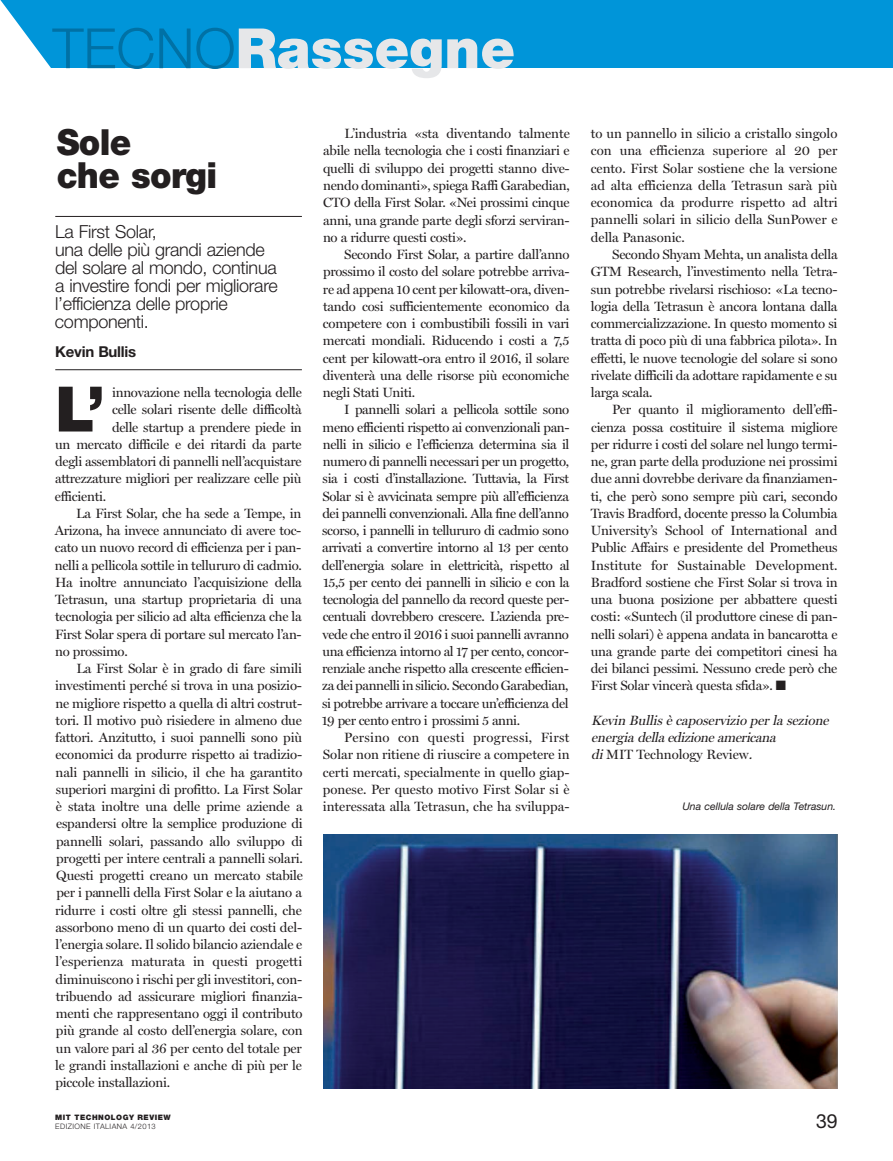
<style>
.page{position:relative;width:893px;height:1161px;background:#fff}
.page>*{position:absolute;margin:0;border:0;box-sizing:border-box;transform-origin:0 0}
.t1{font:900 62.7px "Helvetica Neue LT Std";color:#231f20}
.t2{font:900 55.5px "Helvetica Neue LT Std";color:#e6e7e9}
.t3{font:900 36px/33px "Helvetica Neue LT Std";letter-spacing:-.02em;color:#231f20;scale:.95 1}
.t4{font:19.5px "Helvetica Neue LT Std";color:#231f20}
.t5{font:300 18px/18px "Helvetica Neue LT Std";letter-spacing:-.015em;color:#231f20}
.t6{font:700 15px "Helvetica Neue LT Std";letter-spacing:-.015em;color:#231f20}
.t7{font:13.5px/17.2px "Miller Display";letter-spacing:-.015em;color:#231f20;text-align:justify}
.t8{font:italic 13.5px/17.2px "Miller Display";color:#231f20}
.t9{font:13.5px "Miller Display";letter-spacing:.005em;color:#231f20}
.t10{font:italic 10.5px "Helvetica Neue LT Std";color:#231f20}
.t11{font:300 7.5px "Helvetica Neue LT Std";letter-spacing:.055em;color:#231f20}
.t12{font:900 7.5px "Helvetica Neue LT Std";letter-spacing:.065em;color:#231f20}
.s1{font-weight:300;color:#0071a5}
.s2{font-style:normal}
</style>
<div class="page">
<img style="left:323px;top:834px;width:515px;height:255px">
<div style="left:0;top:0;width:893px;height:68px;background:#0095d9"></div>
<svg style="left:1px;top:1px;width:50px;height:67px"></svg>
<hr style="left:55px;top:216px;width:247px;height:1px;background:#231f20">
<hr style="left:55px;top:369px;width:247px;height:1px;background:#231f20">
<h2 class="t2" style="left:53px;top:29px;width:464px"><span class="s1">TECNO</span>Rassegne</h2>
<h3 class="t3" style="left:57px;top:128px;width:170px">Sole<br>che sorgi</h3>
<h3 class="t5" style="left:55px;top:224px;width:224px">La First Solar,<br>una delle più grandi aziende del solare al mondo, continua a investire fondi per migliorare l’efficienza delle proprie componenti.</h3>
<p class="t6" style="left:55px;top:346px;width:82px">Kevin Bullis</p>
<h1 class="t1" style="left:55px;top:387px;width:51px">L’</h1>
<p class="t7" style="left:112px;top:384px;width:191px">innovazione nella tecnologia delle</p>
<p class="t7" style="left:112px;top:401px;width:191px">celle solari risente delle difficoltà</p>
<p class="t7" style="left:112px;top:418px;width:191px">delle startup a prendere piede in</p>
<p class="t7" style="left:55px;top:435px;width:248px">un mercato difficile e dei ritardi da parte</p>
<p class="t7" style="left:55px;top:453px;width:248px">degli assemblatori di pannelli nell’acquistare</p>
<p class="t7" style="left:55px;top:470px;width:248px">attrezzature migliori per realizzare celle più</p>
<p class="t7" style="left:55px;top:487px;width:53px">efficienti.</p>
<p class="t7" style="left:76px;top:504px;width:227px">La First Solar, che ha sede a Tempe, in</p>
<p class="t7" style="left:55px;top:522px;width:248px">Arizona, ha invece annunciato di avere toc-</p>
<p class="t7" style="left:55px;top:539px;width:248px">cato un nuovo record di efficienza per i pan-</p>
<p class="t7" style="left:55px;top:556px;width:249px">nelli a pellicola sottile in tellururo di cadmio.</p>
<p class="t7" style="left:55px;top:573px;width:248px">Ha inoltre annunciato l’acquisizione della</p>
<p class="t7" style="left:55px;top:591px;width:248px">Tetrasun, una startup proprietaria di una</p>
<p class="t7" style="left:55px;top:608px;width:248px">tecnologia per silicio ad alta efficienza che la</p>
<p class="t7" style="left:55px;top:625px;width:248px">First Solar spera di portare sul mercato l’an-</p>
<p class="t7" style="left:55px;top:642px;width:74px">no prossimo.</p>
<p class="t7" style="left:76px;top:660px;width:227px">La First Solar è in grado di fare simili</p>
<p class="t7" style="left:55px;top:677px;width:248px">investimenti perché si trova in una posizio-</p>
<p class="t7" style="left:55px;top:694px;width:248px">ne migliore rispetto a quella di altri costrut-</p>
<p class="t7" style="left:56px;top:711px;width:248px">tori. Il motivo può risiedere in almeno due</p>
<p class="t7" style="left:55px;top:729px;width:248px">fattori. Anzitutto, i suoi pannelli sono più</p>
<p class="t7" style="left:55px;top:746px;width:248px">economici da produrre rispetto ai tradizio-</p>
<p class="t7" style="left:56px;top:763px;width:248px">nali pannelli in silicio, il che ha garantito</p>
<p class="t7" style="left:56px;top:780px;width:248px">superiori margini di profitto. La First Solar</p>
<p class="t7" style="left:56px;top:798px;width:248px">è stata inoltre una delle prime aziende a</p>
<p class="t7" style="left:56px;top:815px;width:248px">espandersi oltre la semplice produzione di</p>
<p class="t7" style="left:56px;top:832px;width:248px">pannelli solari, passando allo sviluppo di</p>
<p class="t7" style="left:56px;top:849px;width:248px">progetti per intere centrali a pannelli solari.</p>
<p class="t7" style="left:56px;top:867px;width:248px">Questi progetti creano un mercato stabile</p>
<p class="t7" style="left:56px;top:884px;width:247px">per i pannelli della First Solar e la aiutano a</p>
<p class="t7" style="left:55px;top:901px;width:248px">ridurre i costi oltre gli stessi pannelli, che</p>
<p class="t7" style="left:55px;top:918px;width:248px">assorbono meno di un quarto dei costi del-</p>
<p class="t7" style="left:56px;top:936px;width:248px">l’energia solare. Il solido bilancio aziendale e</p>
<p class="t9" style="left:56px;top:954px;width:248px">l’esperienza maturata in questi progetti</p>
<p class="t7" style="left:56px;top:970px;width:248px">diminuiscono i rischi per gli investitori, con-</p>
<p class="t7" style="left:56px;top:987px;width:248px">tribuendo ad assicurare migliori finanzia-</p>
<p class="t7" style="left:56px;top:1005px;width:248px">menti che rappresentano oggi il contributo</p>
<p class="t7" style="left:56px;top:1022px;width:248px">più grande al costo dell’energia solare, con</p>
<p class="t7" style="left:56px;top:1039px;width:247px">un valore pari al 36 per cento del totale per</p>
<p class="t7" style="left:55px;top:1056px;width:248px">le grandi installazioni e anche di più per le</p>
<p class="t7" style="left:55px;top:1074px;width:116px">piccole installazioni.</p>
<p class="t7" style="left:323px;top:125px;width:248px;text-indent:22px">L’industria «sta diventando talmente abile nella tecnologia che i costi finanziari e quelli di sviluppo dei progetti stanno dive&shy;nendo dominanti», spiega Raffi Garabedian, CTO della First Solar. «Nei prossimi cinque anni, una grande parte degli sforzi serviran&shy;no a ridurre questi costi».</p>
<p class="t7" style="left:323px;top:246px;width:248px;text-indent:21px">Secondo First Solar, a partire dall’anno prossimo il costo del solare potrebbe arriva&shy;re ad appena 10 cent per kilowatt-ora, diven&shy;tando cosi sufficientemente economico da competere con i combustibili fossili in vari mercati mondiali. Riducendo i costi a 7,5 cent per kilowatt-ora entro il 2016, il solare diventerà una delle risorse più economiche negli Stati Uniti.</p>
<p class="t7" style="left:322px;top:401px;width:249px;text-indent:22px">I pannelli solari a pellicola sottile sono meno efficienti rispetto ai convenzionali pan&shy;nelli in silicio e l’efficienza determina sia il numero di pannelli necessari per un progetto, sia i costi d’installazione. Tuttavia, la First Solar si è avvicinata sempre più all’efficienza dei pannelli convenzionali. Alla fine dell’anno scorso, i pannelli in tellururo di cadmio sono arrivati a convertire intorno al 13 per cento dell’energia solare in elettricità, rispetto al 15,5 per cento dei pannelli in silicio e con la tecnologia del pannello da record queste per&shy;centuali dovrebbero crescere. L’azienda pre&shy;vede che entro il 2016 i suoi pannelli avranno una efficienza intorno al 17 per cento, concor&shy;renziale anche rispetto alla crescente efficien&shy;za dei pannelli in silicio. Secondo Garabedian, si potrebbe arrivare a toccare un’efficienza del 19 per cento entro i prossimi 5 anni.</p>
<p class="t7" style="left:323px;top:729px;width:248px;text-indent:21px">Persino con questi progressi, First Solar non ritiene di riuscire a competere in certi mercati, specialmente in quello giap&shy;ponese. Per questo motivo First Solar si è interessata alla Tetrasun, che ha sviluppa-</p>
<p class="t7" style="left:591px;top:125px;width:248px">to un pannello in silicio a cristallo singolo con una efficienza superiore al 20 per cento. First Solar sostiene che la versione ad alta efficienza della Tetrasun sarà più economica da produrre rispetto ad altri pannelli solari in silicio della SunPower e della Panasonic.</p>
<p class="t7" style="left:591px;top:246px;width:248px;text-indent:21px">Secondo Shyam Mehta, un analista della GTM Research, l’investimento nella Tetra&shy;sun potrebbe rivelarsi rischioso: «La tecno&shy;logia della Tetrasun è ancora lontana dalla commercializzazione. In questo momento si tratta di poco più di una fabbrica pilota». In effetti, le nuove tecnologie del solare si sono rivelate difficili da adottare rapidamente e su larga scala.</p>
<p class="t7" style="left:591px;top:401px;width:248px;text-indent:22px">Per quanto il miglioramento dell’effi&shy;cienza possa costituire il sistema migliore per ridurre i costi del solare nel lungo termi&shy;ne, gran parte della produzione nei prossimi due anni dovrebbe derivare da finanziamen&shy;ti, che però sono sempre più cari, secondo Travis Bradford, docente presso la Columbia University’s School of International and Public Affairs e presidente del Prometheus Institute for Sustainable Development.<br>Bradford sostiene che First Solar si trova in una buona posizione per abbattere questi costi: «Suntech (il produttore cinese di pan&shy;nelli solari) è appena andata in bancarotta e una grande parte dei competitori cinesi ha dei bilanci pessimi. Nessuno crede però che First Solar vincerà questa sfida». ■</p>
<p class="t8" style="left:591px;top:711px;width:241px">Kevin Bullis è cap oservizio p er la sezione energia della edizione americana<br>di <span class="s2">MIT Technology Review</span>.</p>
<p class="t10" style="left:682px;top:803px;width:155px">Una cellula solare della Tetrasun.</p>
<p class="t12" style="left:55px;top:1114px;width:117px">MIT TECHNOLOGY REVIEW</p>
<p class="t11" style="left:55px;top:1123px;width:102px">EDIZIONE ITALIANA 4/2013</p>
<h3 class="t4" style="left:816px;top:1114px;width:23px">39</h3>
</div>
